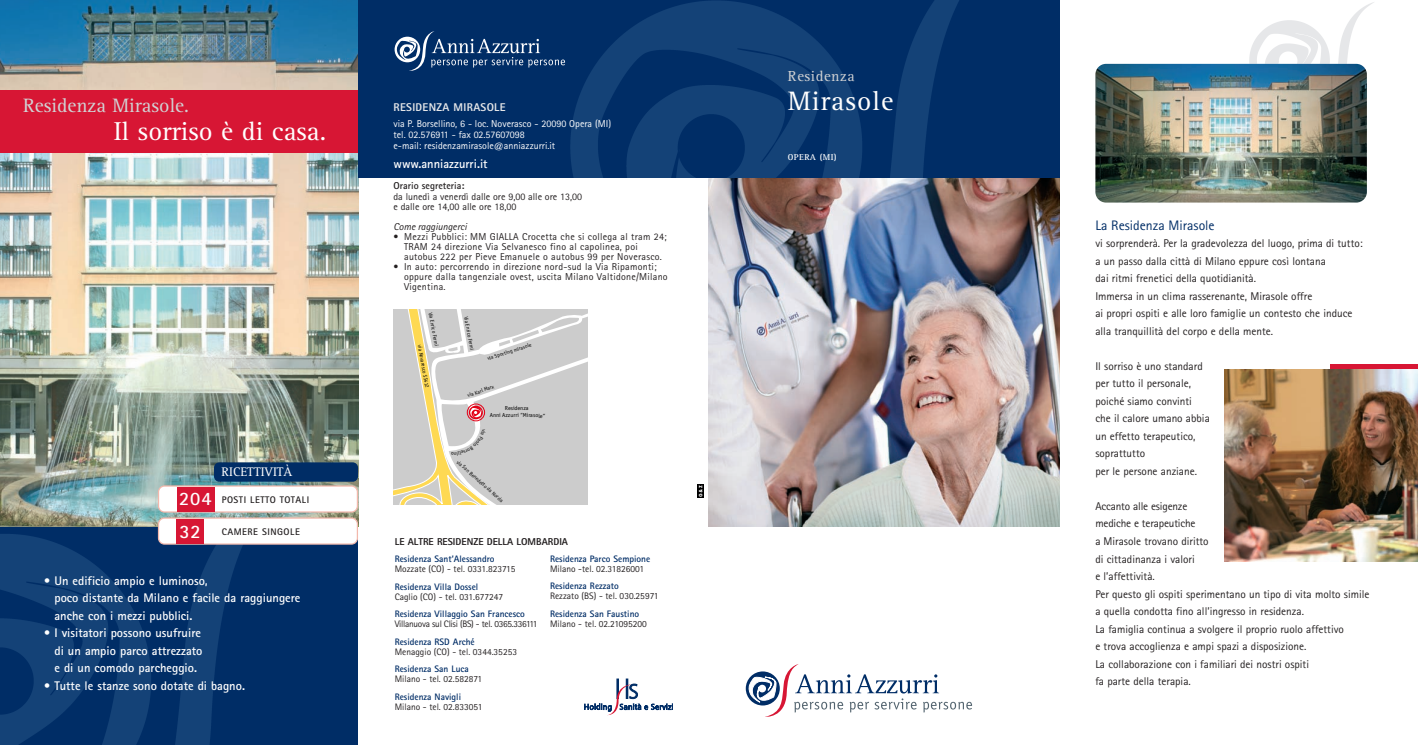
<style>
.page{position:relative;width:1418px;height:745px;background:#fff}
.page>*{position:absolute;margin:0;border:0;box-sizing:border-box;transform-origin:0 0}
.t1{font:27.5px "Rotis Serif";letter-spacing:.035em;color:#fff}
.t2{font:26.62px "Rotis Serif";color:#fff}
.t3{font:20px "Rotis Serif";color:#d1d2d4}
.t4{font:15px "Rotis Serif";letter-spacing:.035em;color:#d1d2d4}
.t5{font:13.75px "Rotis Sans Serif";color:#002d66}
.t6{font:12.88px "Rotis Serif";color:#fff}
.t7{font:700 12.5px/17.5px "Rotis Sans Serif";color:#fff}
.t8{font:11.25px/17.5px "Rotis Sans Serif";color:#231f20}
.t9{font:800 11.25px "Rotis Sans Serif";letter-spacing:.03em;color:#e6e7e9}
.t10{font:10px/10px "Rotis Sans Serif";letter-spacing:.025em;color:#231f20}
.t11{font:10px/11.2px "Rotis Sans Serif";color:#fff}
.t12{font:10px/10px "Rotis Sans Serif";color:#231f20}
.t13{font:800 10px "Rotis Sans Serif";color:#231f20}
.t14{font:700 10px "Rotis Sans Serif";color:#231f20}
.t15{font:italic 10px "Rotis Sans Serif";color:#231f20}
.t16{font:700 9.62px "Rotis Sans Serif";letter-spacing:.055em;color:#231f20}
.t17{font:9.38px "Rotis Sans Serif";color:#231f20}
.t18{font:700 9.38px "Rotis Sans Serif";color:#002d66}
.t19{font:9.38px "Rotis Sans Serif";letter-spacing:-.03em;color:#231f20}
.t20{font:700 8.75px "Rotis Serif";letter-spacing:.04em;color:#fff}
.t21{font:6px/7.1px "Officina Sans";color:#000;text-align:center}
.t22{font:5.62px "Officina Sans";color:#000}
.t23{font:5.5px "Officina Sans";color:#000}
.s1{font-size:19px;color:#fff}
</style>
<div class="page">
<img style="left:0;top:0;width:1417px;height:744px">
<svg style="left:393px;top:309px;width:195px;height:195px"></svg>
<h3 class="t3" style="left:23px;top:98px;width:167px">Residenza Mirasole.</h3>
<h2 class="t2" style="left:114px;top:121px;width:214px">Il sorriso è di casa.</h2>
<p class="t6" style="left:221px;top:467px;width:72px">RICETTIVITÀ</p>
<p class="t16" style="left:179px;top:496px;width:132px"><span class="s1">204</span> POSTI LETTO TOTALI</p>
<p class="t16" style="left:179px;top:528px;width:122px"><span class="s1">32</span> CAMERE SINGOLE</p>
<p class="t7" style="left:54px;top:572px;width:247px;text-indent:-11px">• Un edificio ampio e luminoso,<br>poco distante da Milano e facile da raggiungere anche con i mezzi pubblici.</p>
<p class="t7" style="left:54px;top:625px;width:149px;text-align:justify;text-indent:-11px">• I visitatori possono usufruire di un ampio parco attrezzato e di un comodo parcheggio.</p>
<p class="t7" style="left:44px;top:677px;width:203px">• Tutte le stanze sono dotate di bagno.</p>
<p class="t9" style="left:393px;top:103px;width:114px">RESIDENZA MIRASOLE</p>
<p class="t11" style="left:393px;top:119px;width:219px">via P. Borsellino, 6 - loc. Noverasco - 20090 Opera (MI) tel. 02.576911 - fax 02.57607098<br>e-mail: residenzamirasole@anniazzurri.it</p>
<p class="t7" style="left:393px;top:156px;width:96px">www.anniazzurri.it</p>
<p class="t14" style="left:393px;top:182px;width:72px">Orario segreteria:</p>
<p class="t12" style="left:393px;top:192px;width:190px">da lunedì a venerdì dalle ore 9,00 alle ore 13,00 e dalle ore 14,00 alle ore 18,00</p>
<p class="t15" style="left:393px;top:222px;width:75px">Come raggiungerci</p>
<p class="t10" style="left:404px;top:232px;width:264px;text-indent:-11px">• Mezzi Pubblici: MM GIALLA Crocetta che si collega al tram 24;<br>TRAM 24 direzione Via Selvanesco fino al capolinea, poi autobus 222 per Pieve Emanuele o autobus 99 per Noverasco.</p>
<p class="t10" style="left:404px;top:262px;width:265px;text-indent:-11px">• In auto: percorrendo in direzione nord-sud la Via Ripamonti; oppure dalla tangenziale ovest, uscita Milano Valtidone/Milano<br>Vigentina.</p>
<p class="t22" style="left:432px;top:312px;width:36px;rotate:79deg">Via Enrico Fermi</p>
<p class="t22" style="left:422px;top:344px;width:45px;rotate:80deg">via Novaresco SS412</p>
<p class="t22" style="left:468px;top:316px;width:36px;rotate:79deg">Via Enrico Fermi</p>
<p class="t23" style="left:487px;top:356px;width:48px;rotate:-18deg">via Sporting mirasole</p>
<p class="t23" style="left:467px;top:393px;width:29px;rotate:-19deg">via Karl Marx</p>
<p class="t21" style="left:490px;top:404px;width:57px;rotate:1deg">Residenza<br>Anni Azzurri “Mirasole”</p>
<p class="t23" style="left:458px;top:459px;width:62px;rotate:41deg">via San Benedetto da Norcia</p>
<p class="t13" style="left:395px;top:537px;width:175px">LE ALTRE RESIDENZE DELLA LOMBARDIA</p>
<p class="t18" style="left:395px;top:555px;width:101px">Residenza Sant’Alessandro</p>
<p class="t17" style="left:395px;top:565px;width:122px">Mozzate (CO) - tel. 0331.823715</p>
<p class="t18" style="left:395px;top:582px;width:85px">Residenza Villa Dossel</p>
<p class="t17" style="left:395px;top:592px;width:110px">Caglio (CO) - tel. 031.677247</p>
<p class="t18" style="left:395px;top:610px;width:132px">Residenza Villaggio San Francesco</p>
<p class="t19" style="left:395px;top:620px;width:144px">Villanuova sul Clisi (BS) - tel. 0365.336111</p>
<p class="t18" style="left:395px;top:637px;width:82px">Residenza RSD Arché</p>
<p class="t17" style="left:395px;top:647px;width:124px">Menaggio (CO) - tel. 0344.35253</p>
<p class="t18" style="left:395px;top:665px;width:76px">Residenza San Luca</p>
<p class="t17" style="left:395px;top:675px;width:89px">Milano - tel. 02.582871</p>
<p class="t18" style="left:395px;top:692px;width:68px">Residenza Navigli</p>
<p class="t17" style="left:395px;top:702px;width:89px">Milano - tel. 02.833051</p>
<p class="t18" style="left:550px;top:555px;width:102px">Residenza Parco Sempione</p>
<p class="t17" style="left:550px;top:565px;width:96px">Milano -tel. 02.31826001</p>
<p class="t18" style="left:550px;top:582px;width:70px">Residenza Rezzato</p>
<p class="t17" style="left:550px;top:592px;width:110px">Rezzato (BS) - tel. 030.25971</p>
<p class="t18" style="left:550px;top:610px;width:91px">Residenza San Faustino</p>
<p class="t17" style="left:550px;top:620px;width:98px">Milano - tel. 02.21095200</p>
<h3 class="t4" style="left:788px;top:71px;width:68px">Residenza</h3>
<h1 class="t1" style="left:788px;top:91px;width:107px">Mirasole</h1>
<p class="t20" style="left:788px;top:154px;width:50px">OPERA (MI)</p>
<p class="t5" style="left:1095px;top:220px;width:121px">La Residenza Mirasole</p>
<p class="t8" style="left:1095px;top:235px;width:269px">vi sorprenderà. Per la gradevolezza del luogo, prima di tutto: a un passo dalla città di Milano eppure così lontana<br>dai ritmi frenetici della quotidianità.<br>Immersa in un clima rasserenante, Mirasole offre<br>ai propri ospiti e alle loro famiglie un contesto che induce alla tranquillità del corpo e della mente.</p>
<p class="t8" style="left:1095px;top:358px;width:116px">Il sorriso è uno standard per tutto il personale, poiché siamo convinti che il calore umano abbia un effetto terapeutico, soprattutto<br>per le persone anziane.</p>
<p class="t8" style="left:1095px;top:498px;width:275px">Accanto alle esigenze<br>mediche e terapeutiche<br>a Mirasole trovano diritto<br>di cittadinanza i valori<br>e l’affettività.<br>Per questo gli ospiti sperimentano un tipo di vita molto simile a quella condotta fino all’ingresso in residenza.<br>La famiglia continua a svolgere il proprio ruolo affettivo<br>e trova accoglienza e ampi spazi a disposizione.<br>La collaborazione con i familiari dei nostri ospiti<br>fa parte della terapia.</p>
</div>
